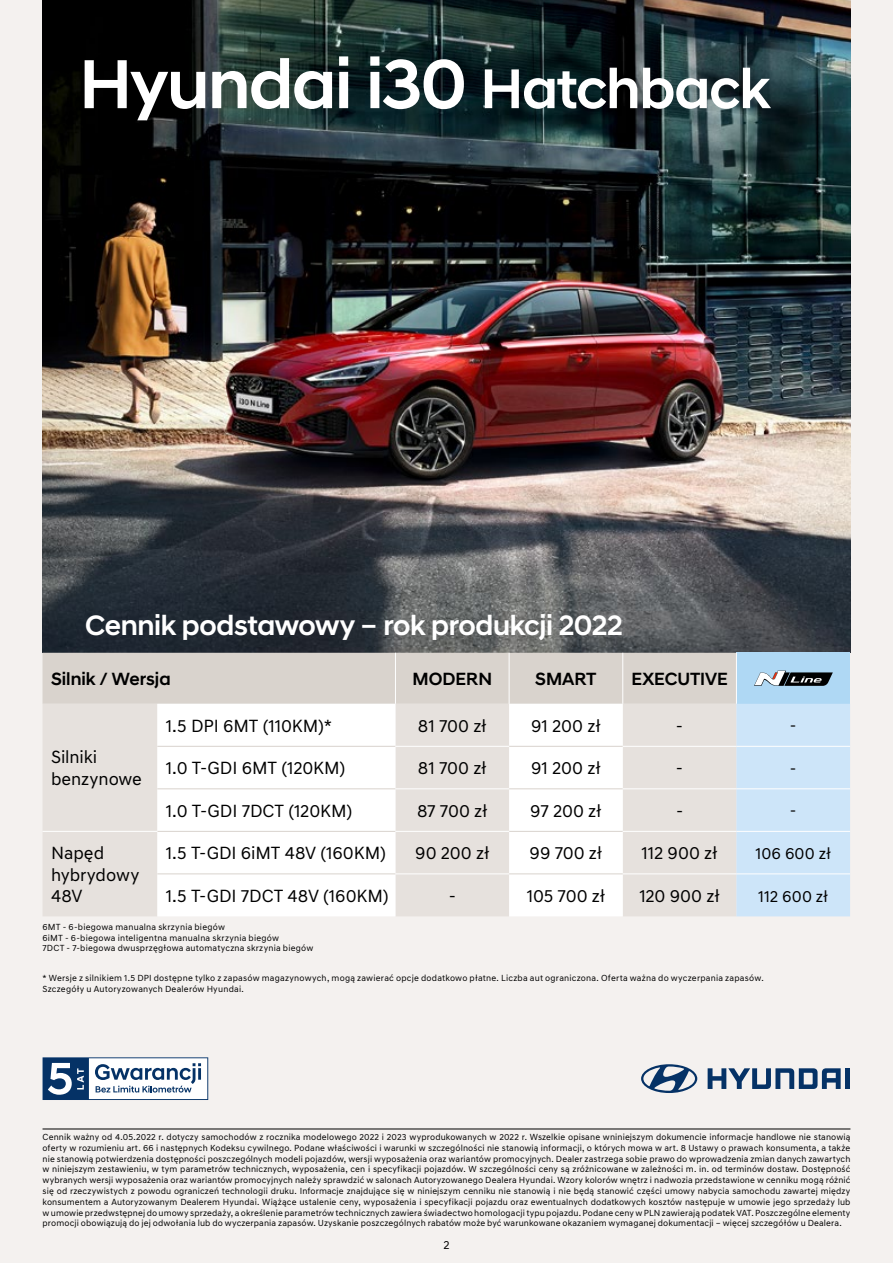
<style>
.page{position:relative;width:893px;height:1263px;background:#f4f1ef}
.page>*{position:absolute;margin:0;border:0;box-sizing:border-box;transform-origin:0 0}
.t1{font:500 70.5px "Hyundai Sans Head";letter-spacing:-.02em;color:#fff}
.t2{font:500 28.5px "Hyundai Sans Head";letter-spacing:-.015em;color:#fff}
.t3{font:18px/21.6px "Hyundai Sans Text";letter-spacing:-.005em;color:#000}
.t4{font:500 18px "Hyundai Sans Head";color:#000}
.t5{font:16.5px "Hyundai Sans Text";color:#000}
.t6{font:12px "Hyundai Sans Text";color:#000}
.t7{font:9px/10.8px "Hyundai Sans Text";letter-spacing:.02em;color:#000}
.s1{font-size:57px}
</style>
<div class="page">
<img style="left:43px;top:0;width:807px;height:653px">
<svg style="left:43px;top:653px;width:807px;height:263px"></svg>
<hr style="left:43px;top:1128px;width:807px;height:1px;background:#000">
<svg style="left:708px;top:1068px;width:133px;height:21px"></svg>
<div style="left:845px;top:1068px;width:5px;height:21px;background:#053266"></div>
<svg style="left:641px;top:1064px;width:56px;height:29px"></svg>
<svg style="left:43px;top:1057px;width:165px;height:43px"></svg>
<h1 class="t1" style="left:79px;top:42px;width:692px">Hyundai i30 <span class="s1">Hatchback</span></h1>
<h2 class="t2" style="left:85px;top:608px;width:539px">Cennik podstawowy – rok produkcji 2022</h2>
<h3 class="t4" style="left:51px;top:668px;width:121px">Silnik / Wersja</h3>
<h3 class="t4" style="left:413px;top:668px;width:81px">MODERN</h3>
<h3 class="t4" style="left:535px;top:668px;width:63px">SMART</h3>
<h3 class="t4" style="left:631px;top:668px;width:98px">EXECUTIVE</h3>
<h3 class="t3" style="left:51px;top:746px;width:92px">Silniki benzynowe</h3>
<h3 class="t3" style="left:166px;top:715px;width:168px">1.5 DPI 6MT (110KM)*</h3>
<h3 class="t3" style="left:418px;top:715px;width:70px">81 700 zł</h3>
<h3 class="t3" style="left:531px;top:715px;width:71px">91 200 zł</h3>
<h3 class="t3" style="left:676px;top:715px;width:9px">-</h3>
<h3 class="t5" style="left:790px;top:715px;width:8px">-</h3>
<h3 class="t3" style="left:166px;top:757px;width:181px">1.0 T-GDI 6MT (120KM)</h3>
<h3 class="t3" style="left:418px;top:757px;width:70px">81 700 zł</h3>
<h3 class="t3" style="left:531px;top:757px;width:71px">91 200 zł</h3>
<h3 class="t3" style="left:676px;top:757px;width:9px">-</h3>
<h3 class="t5" style="left:790px;top:758px;width:8px">-</h3>
<h3 class="t3" style="left:166px;top:800px;width:188px">1.0 T-GDI 7DCT (120KM)</h3>
<h3 class="t3" style="left:417px;top:800px;width:72px">87 700 zł</h3>
<h3 class="t3" style="left:530px;top:800px;width:73px">97 200 zł</h3>
<h3 class="t3" style="left:676px;top:800px;width:9px">-</h3>
<h3 class="t5" style="left:790px;top:801px;width:8px">-</h3>
<h3 class="t3" style="left:51px;top:842px;width:90px">Napęd hybrydowy<br>48V</h3>
<h3 class="t3" style="left:166px;top:842px;width:222px">1.5 T-GDI 6iMT 48V (160KM)</h3>
<h3 class="t3" style="left:415px;top:842px;width:76px">90 200 zł</h3>
<h3 class="t3" style="left:530px;top:842px;width:74px">99 700 zł</h3>
<h3 class="t3" style="left:642px;top:842px;width:77px">112 900 zł</h3>
<h3 class="t5" style="left:755px;top:843px;width:77px">106 600 zł</h3>
<h3 class="t3" style="left:166px;top:885px;width:224px">1.5 T-GDI 7DCT 48V (160KM)</h3>
<h3 class="t3" style="left:449px;top:885px;width:9px">-</h3>
<h3 class="t3" style="left:527px;top:885px;width:80px">105 700 zł</h3>
<h3 class="t3" style="left:639px;top:885px;width:82px">120 900 zł</h3>
<h3 class="t5" style="left:758px;top:886px;width:71px">112 600 zł</h3>
<p class="t7" style="left:43px;top:921px;width:272px">6MT - 6-biegowa manualna skrzynia biegów<br>6iMT - 6-biegowa inteligentna manualna skrzynia biegów<br>7DCT - 7-biegowa dwusprzęgłowa automatyczna skrzynia biegów</p>
<p class="t7" style="left:43px;top:973px;width:723px">* Wersje z silnikiem 1.5 DPI dostępne tylko z zapasów magazynowych, mogą zawierać opcje dodatkowo płatne. Liczba aut ograniczona. Oferta ważna do wyczerpania zapasów.<br>Szczegóły u Autoryzowanych Dealerów Hyundai.</p>
<p class="t7" style="left:43px;top:1131px;width:809px;text-align:justify">Cennik ważny od 4.05.2022 r. dotyczy samochodów z rocznika modelowego 2022 i 2023 wyprodukowanych w 2022 r. Wszelkie opisane wniniejszym dokumencie informacje handlowe nie stanowią oferty w rozumieniu art. 66 i następnych Kodeksu cywilnego. Podane właściwości i warunki w szczególności nie stanowią informacji, o których mowa w art. 8 Ustawy o prawach konsumenta, a także nie stanowią potwierdzenia dostępności poszczególnych modeli pojazdów, wersji wyposażenia oraz wariantów promocyjnych. Dealer zastrzega sobie prawo do wprowadzenia zmian danych zawartych w niniejszym zestawieniu, w tym parametrów technicznych, wyposażenia, cen i specyfikacji pojazdów. W szczególności ceny są zróżnicowane w zależności m. in. od terminów dostaw. Dostępność wybranych wersji wyposażenia oraz wariantów promocyjnych należy sprawdzić w salonach Autoryzowanego Dealera Hyundai. Wzory kolorów wnętrz i nadwozia przedstawione w cenniku mogą różnić się od rzeczywistych z powodu ograniczeń technologii druku. Informacje znajdujące się w niniejszym cenniku nie stanowią i nie będą stanowić części umowy nabycia samochodu zawartej między konsumentem a Autoryzowanym Dealerem Hyundai. Wiążące ustalenie ceny, wyposażenia i specyfikacji pojazdu oraz ewentualnych dodatkowych kosztów następuje w umowie jego sprzedaży lub w umowie przedwstępnej do umowy sprzedaży, a określenie parametrów technicznych zawiera świadectwo homologacji typu pojazdu. Podane ceny w PLN zawierają podatek VAT. Poszczególne elementy promocji obowiązują do jej odwołania lub do wyczerpania zapasów. Uzyskanie poszczególnych rabatów może być warunkowane okazaniem wymaganej dokumentacji – więcej szczegółów u Dealera.</p>
<h3 class="t6" style="left:443px;top:1237px;width:8px">2</h3>
</div>
